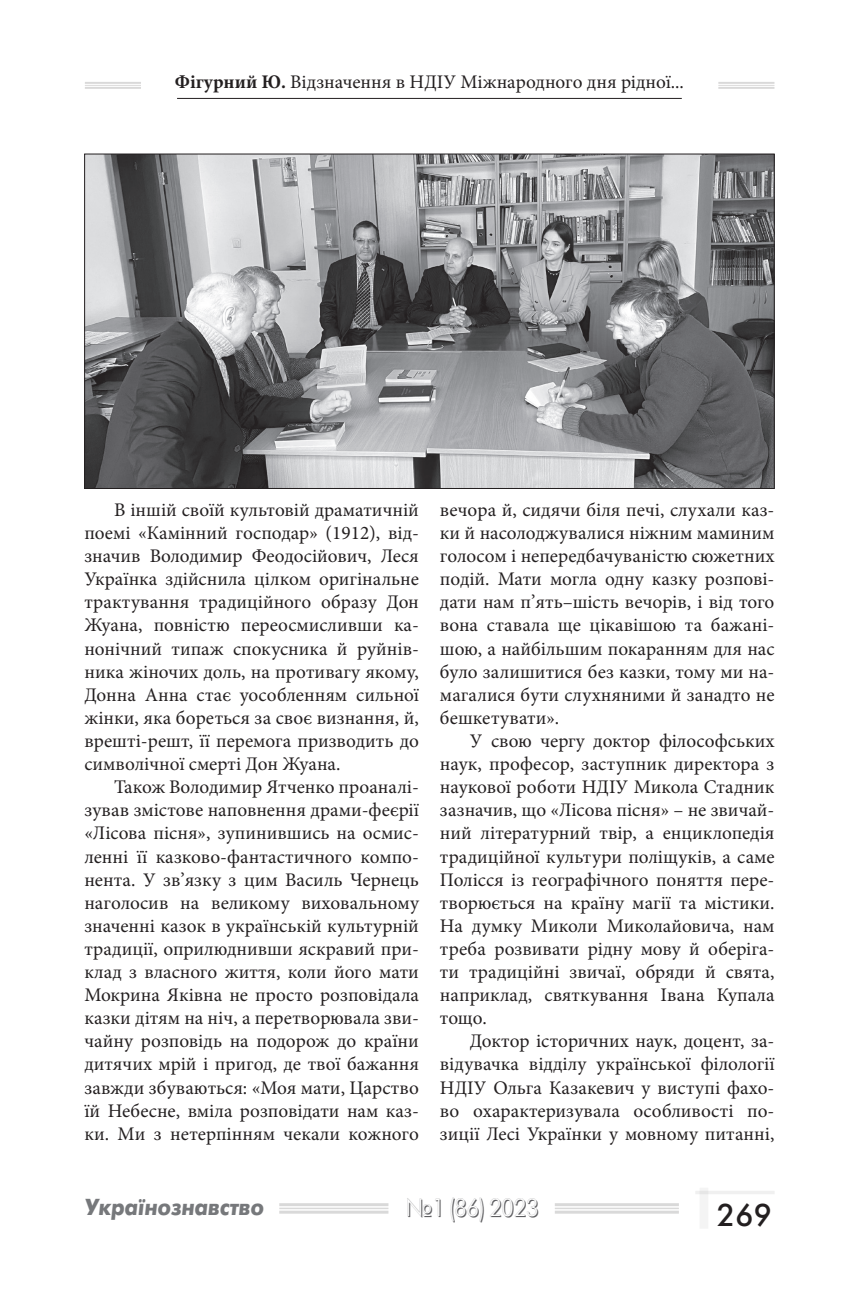
<style>
.page{position:relative;width:844px;height:1290px;background:#fff}
.page>*{position:absolute;margin:0;border:0;box-sizing:border-box;transform-origin:0 0}
.t1{font:31.5px "Futura Futuris";color:#231f20}
.t2{font:24.5px "Futura Futuris Shadow";color:#5f5f62;scale:.93 1}
.t3{font:italic 700 23.1px "Futura Futuris";color:#76787b;scale:.91 1}
.t4{font:19.25px/23.1px "Minion Pro";color:#231f20;text-align:justify}
.s1{font-weight:700}
</style>
<div class="page">
<hr style="left:85px;top:82px;width:56px;height:2px;background:#231f20">
<hr style="left:85px;top:85px;width:56px;height:1px;background:#231f20">
<hr style="left:85px;top:87px;width:56px;height:2px;background:#231f20">
<hr style="left:718px;top:82px;width:56px;height:2px;background:#231f20">
<hr style="left:718px;top:85px;width:56px;height:1px;background:#231f20">
<hr style="left:718px;top:87px;width:56px;height:2px;background:#231f20">
<hr style="left:177px;top:98px;width:504px;height:1px;background:#231f20">
<hr style="left:279px;top:1203px;width:109px;height:3px;background:#231f20">
<hr style="left:279px;top:1207px;width:109px;height:2px;background:#231f20">
<hr style="left:279px;top:1210px;width:109px;height:3px;background:#231f20">
<hr style="left:554px;top:1203px;width:124px;height:3px;background:#231f20">
<hr style="left:554px;top:1207px;width:124px;height:2px;background:#231f20">
<hr style="left:554px;top:1210px;width:124px;height:3px;background:#231f20">
<hr style="left:695px;top:1191px;width:79px;height:3px;background:#231f20">
<svg style="left:699px;top:1188px;width:9px;height:40px"></svg>
<img style="left:86px;top:156px;width:686px;height:331px">
<p class="t4" style="left:175px;top:71px;width:510px"><span class="s1">Фігурний Ю.</span> Відзначення в НДІУ Міжнародного дня рідної...</p>
<p class="t4" style="left:84px;top:498px;width:336px;text-indent:30px">В іншій своїй культовій драматичній поемі «Камінний господар» (1912), від&shy;значив Володимир Феодосійович, Леся Українка здійснила цілком оригінальне трактування традиційного образу Дон Жуана, повністю переосмисливши ка&shy;нонічний типаж спокусника й руйнів&shy;ника жіночих доль, на противагу якому, Донна Анна стає уособленням сильної жінки, яка бореться за своє визнання, й, врешті-решт, її перемога призводить до символічної смерті Дон Жуана.</p>
<p class="t4" style="left:84px;top:775px;width:336px;text-indent:30px">Також Володимир Ятченко проаналі&shy;зував змістове наповнення драми-феєрії «Лісова пісня», зупинившись на осмис&shy;ленні її казково-фантастичного компо&shy;нента. У зв’язку з цим Василь Чернець наголосив на великому виховальному значенні казок в українській культурній традиції, оприлюднивши яскравий при&shy;клад з власного життя, коли його мати Мокрина Яківна не просто розповідала казки дітям на ніч, а перетворювала зви&shy;чайну розповідь на подорож до країни дитячих мрій і пригод, де твої бажання завжди збуваються: «Моя мати, Царство їй Небесне, вміла розповідати нам каз&shy;ки. Ми з нетерпінням чекали кожного</p>
<p class="t4" style="left:440px;top:498px;width:336px">вечора й, сидячи біля печі, слухали каз&shy;ки й насолоджувалися ніжним маминим голосом і непередбачуваністю сюжетних подій. Мати могла одну казку розпові&shy;дати нам п’ять–шість вечорів, і від того вона ставала ще цікавішою та бажані&shy;шою, а найбільшим покаранням для нас було залишитися без казки, тому ми на&shy;магалися бути слухняними й занадто не бешкетувати».</p>
<p class="t4" style="left:440px;top:729px;width:336px;text-indent:30px">У свою чергу доктор філософських наук, професор, заступник директора з наукової роботи НДІУ Микола Стадник зазначив, що «Лісова пісня» – не звичай&shy;ний літературний твір, а енциклопедія традиційної культури поліщуків, а саме Полісся із географічного поняття пере&shy;творюється на країну магії та містики.<br>На думку Миколи Миколайовича, нам треба розвивати рідну мову й оберіга&shy;ти традиційні звичаї, обряди й свята, наприклад, святкування Івана Купала тощо.</p>
<p class="t4" style="left:440px;top:1030px;width:336px;text-indent:30px">Доктор історичних наук, доцент, за&shy;відувачка відділу української філології НДІУ Ольга Казакевич у виступі фахо&shy;во охарактеризувала особливості по&shy;зиції Лесі Українки у мовному питанні,</p>
<p class="t3" style="left:84px;top:1193px;width:199px">Українознавство</p>
<p class="t2" style="left:406px;top:1194px;width:144px">№1 (86) 2023</p>
<h1 class="t1" style="left:716px;top:1195px;width:57px">269</h1>
</div>
